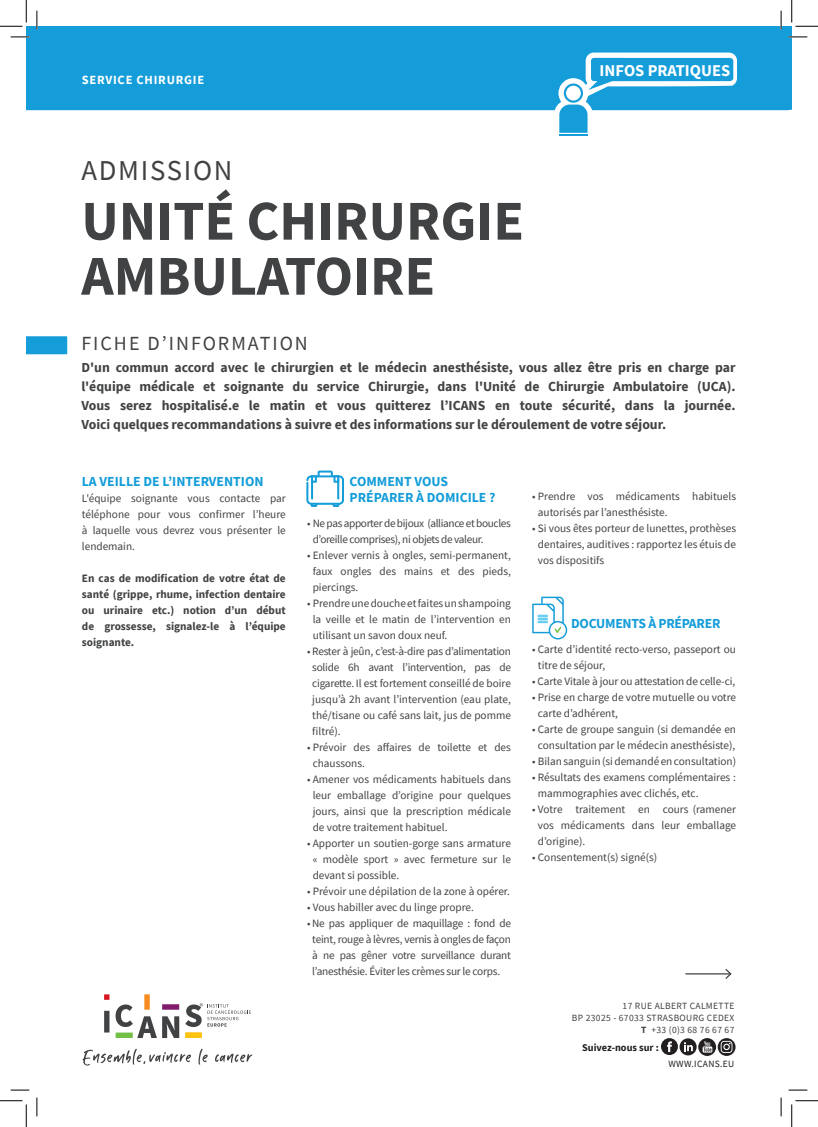
<style>
.page{position:relative;width:818px;height:1127px;background:#fff}
.page>*{position:absolute;margin:0;border:0;box-sizing:border-box;transform-origin:0 0}
.t1{font:700 56.25px/55px "Source Sans Pro";color:#414243}
.t2{font:28.75px "Source Sans Pro";letter-spacing:.06em;color:#414243}
.t3{font:20px "Source Sans Pro";letter-spacing:.1em;color:#414243}
.t4{font:700 16.5px "Source Sans Pro";color:#fff}
.t5{font:700 13.75px/19px "Source Sans Pro";color:#414243;text-align:justify}
.t6{font:700 13.75px/16px "Source Sans Pro";color:#149dd9}
.t7{font:700 13.75px "Source Sans Pro";letter-spacing:-.02em;color:#149dd9}
.t8{font:700 12.5px "Source Sans Pro";letter-spacing:.06em;color:#fff}
.t9{font:11.25px/16px "Source Sans Pro";color:#414243;text-align:justify}
.t10{font:11.25px/16px "Source Sans Pro";letter-spacing:-.02em;color:#414243;text-align:center}
.t11{font:700 11.25px/16px "Source Sans Pro";color:#414243;text-align:justify}
.t12{font:11.25px/16px "Source Sans Pro";letter-spacing:-.03em;color:#414243}
.t13{font:700 10.38px "Source Sans Pro";color:#231f20}
.t14{font:9.5px/11.9px "Source Sans Pro";letter-spacing:.035em;color:#414243;text-align:right}
.t15{font:9.5px "Source Sans Pro";letter-spacing:.035em;color:#231f20}
.s1{font-weight:700}
</style>
<div class="page">
<div style="left:26px;top:26px;width:766px;height:85px;background:#149dd9"></div>
<svg style="left:26px;top:336px;width:41px;height:18px"></svg>
<svg style="left:554px;top:53px;width:183px;height:83px"></svg>
<hr style="left:685px;top:973px;width:46px;height:1px;background:#414243">
<svg style="left:724px;top:969px;width:8px;height:10px"></svg>
<svg style="left:661px;top:1037px;width:17px;height:17px"></svg>
<svg style="left:667px;top:1041px;width:5px;height:10px"></svg>
<svg style="left:679px;top:1038px;width:18px;height:17px"></svg>
<svg style="left:684px;top:1041px;width:9px;height:9px"></svg>
<svg style="left:698px;top:1037px;width:18px;height:18px"></svg>
<svg style="left:702px;top:1041px;width:10px;height:11px"></svg>
<svg style="left:718px;top:1037px;width:17px;height:18px"></svg>
<svg style="left:721px;top:1040px;width:11px;height:12px"></svg>
<svg style="left:82px;top:1048px;width:109px;height:17px"></svg>
<svg style="left:198px;top:1048px;width:10px;height:16px"></svg>
<svg style="left:215px;top:1053px;width:37px;height:9px"></svg>
<svg style="left:116px;top:1004px;width:63px;height:33px"></svg>
<div style="left:104px;top:1010px;width:5px;height:22px;background:#414243"></div>
<svg style="left:104px;top:994px;width:5px;height:5px"></svg>
<div style="left:116px;top:1032px;width:17px;height:5px;background:#71bf44"></div>
<div style="left:144px;top:994px;width:6px;height:15px;background:#f68b1f"></div>
<svg style="left:162px;top:1003px;width:17px;height:6px"></svg>
<div style="left:185px;top:1032px;width:17px;height:5px;background:#fec210"></div>
<svg style="left:185px;top:1003px;width:66px;height:23px"></svg>
<svg style="left:532px;top:596px;width:35px;height:43px"></svg>
<svg style="left:307px;top:470px;width:37px;height:36px"></svg>
<svg style="left:11px;top:36px;width:18px;height:2px"></svg>
<svg style="left:788px;top:36px;width:19px;height:2px"></svg>
<svg style="left:11px;top:1089px;width:18px;height:1px"></svg>
<svg style="left:788px;top:1089px;width:19px;height:1px"></svg>
<svg style="left:36px;top:11px;width:2px;height:18px"></svg>
<svg style="left:36px;top:1097px;width:2px;height:18px"></svg>
<svg style="left:780px;top:11px;width:2px;height:18px"></svg>
<svg style="left:780px;top:1097px;width:2px;height:18px"></svg>
<svg style="left:0;top:0;width:27px;height:27px"></svg>
<svg style="left:0;top:1100px;width:27px;height:26px"></svg>
<svg style="left:791px;top:0;width:27px;height:27px"></svg>
<svg style="left:791px;top:1100px;width:27px;height:26px"></svg>
<p class="t8" style="left:82px;top:72px;width:124px">SERVICE CHIRURGIE</p>
<h2 class="t2" style="left:81px;top:152px;width:153px">ADMISSION</h2>
<h1 class="t1" style="left:81px;top:192px;width:444px">UNITÉ CHIRURGIE<br>AMBULATOIRE</h1>
<h3 class="t3" style="left:81px;top:330px;width:228px">FICHE D’INFORMATION</h3>
<h3 class="t4" style="left:600px;top:59px;width:132px">INFOS PRATIQUES</h3>
<p class="t5" style="left:81px;top:357px;width:656px">D'un commun accord avec le chirurgien et le médecin anesthésiste, vous allez être pris en charge par l'équipe médicale et soignante du service Chirurgie, dans l'Unité de Chirurgie Ambulatoire (UCA).<br>Vous serez hospitalisé.e le matin et vous quitterez l’ICANS en toute sécurité, dans la journée.<br>Voici quelques recommandations à suivre et des informations sur le déroulement de votre séjour.</p>
<p class="t6" style="left:82px;top:473px;width:183px">LA VEILLE DE L’INTERVENTION</p>
<p class="t9" style="left:82px;top:490px;width:205px">L'équipe soignante vous contacte par téléphone pour vous confirmer l’heure à laquelle vous devrez vous présenter le lendemain.</p>
<p class="t11" style="left:82px;top:570px;width:205px">En cas de modification de votre état de santé (grippe, rhume, infection dentaire ou urinaire etc.) notion d’un début de grossesse, signalez-le à l’équipe soignante.</p>
<p class="t6" style="left:350px;top:473px;width:147px">COMMENT VOUS<br>PRÉPARER À DOMICILE ?</p>
<p class="t12" style="left:313px;top:515px;width:200px;text-indent:-6px">• Ne pas apporter de bijoux (alliance et boucles d’oreille comprises), ni objets de valeur.</p>
<p class="t9" style="left:313px;top:547px;width:200px;text-indent:-6px">• Enlever vernis à ongles, semi-permanent, faux ongles des mains et des pieds, piercings.</p>
<p class="t9" style="left:313px;top:595px;width:200px;text-indent:-6px">• Prendre une douche et faites un shampoing la veille et le matin de l’intervention en utilisant un savon doux neuf.</p>
<p class="t9" style="left:312px;top:643px;width:200px;text-indent:-5px">• Rester à jeûn, c’est-à-dire pas d’alimentation solide 6h avant l’intervention, pas de cigarette. Il est fortement conseillé de boire jusqu’à 2h avant l’intervention (eau plate, thé/tisane ou café sans lait, jus de pomme filtré).</p>
<p class="t9" style="left:313px;top:739px;width:200px;text-indent:-6px">• Prévoir des affaires de toilette et des chaussons.</p>
<p class="t9" style="left:313px;top:771px;width:200px;text-indent:-6px">• Amener vos médicaments habituels dans leur emballage d’origine pour quelques jours, ainsi que la prescription médicale de votre traitement habituel.</p>
<p class="t9" style="left:313px;top:835px;width:200px;text-indent:-6px">• Apporter un soutien-gorge sans armature « modèle sport » avec fermeture sur le devant si possible.</p>
<p class="t9" style="left:307px;top:883px;width:204px">• Prévoir une dépilation de la zone à opérer.</p>
<p class="t9" style="left:307px;top:899px;width:168px">• Vous habiller avec du linge propre.</p>
<p class="t10" style="left:307px;top:915px;width:205px">• Ne pas appliquer de maquillage : fond de teint, rouge à lèvres, vernis à ongles de façon à ne pas gêner votre surveillance durant l’anesthésie. Éviter les crèmes sur le corps.</p>
<p class="t9" style="left:538px;top:488px;width:200px;text-indent:-6px">• Prendre vos médicaments habituels autorisés par l’anesthésiste.</p>
<p class="t9" style="left:538px;top:520px;width:200px;text-indent:-6px">• Si vous êtes porteur de lunettes, prothèses dentaires, auditives : rapportez les étuis de vos dispositifs</p>
<p class="t7" style="left:571px;top:614px;width:151px">DOCUMENTS À PRÉPARER</p>
<p class="t9" style="left:538px;top:641px;width:200px;text-indent:-6px">• Carte d’identité recto-verso, passeport ou titre de séjour,</p>
<p class="t9" style="left:532px;top:673px;width:204px">• Carte Vitale à jour ou attestation de celle-ci,</p>
<p class="t9" style="left:538px;top:689px;width:200px;text-indent:-6px">• Prise en charge de votre mutuelle ou votre carte d’adhérent,</p>
<p class="t9" style="left:532px;top:721px;width:205px;text-align:center">• Carte de groupe sanguin (si demandée en consultation par le médecin anesthésiste),</p>
<p class="t9" style="left:532px;top:753px;width:205px">• Bilan sanguin (si demandé en consultation)</p>
<p class="t9" style="left:538px;top:769px;width:200px;text-indent:-6px">• Résultats des examens complémentaires : mammographies avec clichés, etc.</p>
<p class="t9" style="left:538px;top:801px;width:200px;text-indent:-6px">• Votre traitement en cours (ramener vos médicaments dans leur emballage d’origine).</p>
<p class="t9" style="left:532px;top:849px;width:127px">• Consentement(s) signé(s)</p>
<p class="t14" style="left:572px;top:999px;width:164px">17 RUE ALBERT CALMETTE<br>BP 23025 - 67033 STRASBOURG CEDEX<br><span class="s1">T</span> +33 (0)3 68 76 67 67</p>
<p class="t13" style="left:582px;top:1040px;width:78px">Suivez-nous sur :</p>
<p class="t15" style="left:668px;top:1057px;width:67px">WWW.ICANS.EU</p>
</div>
